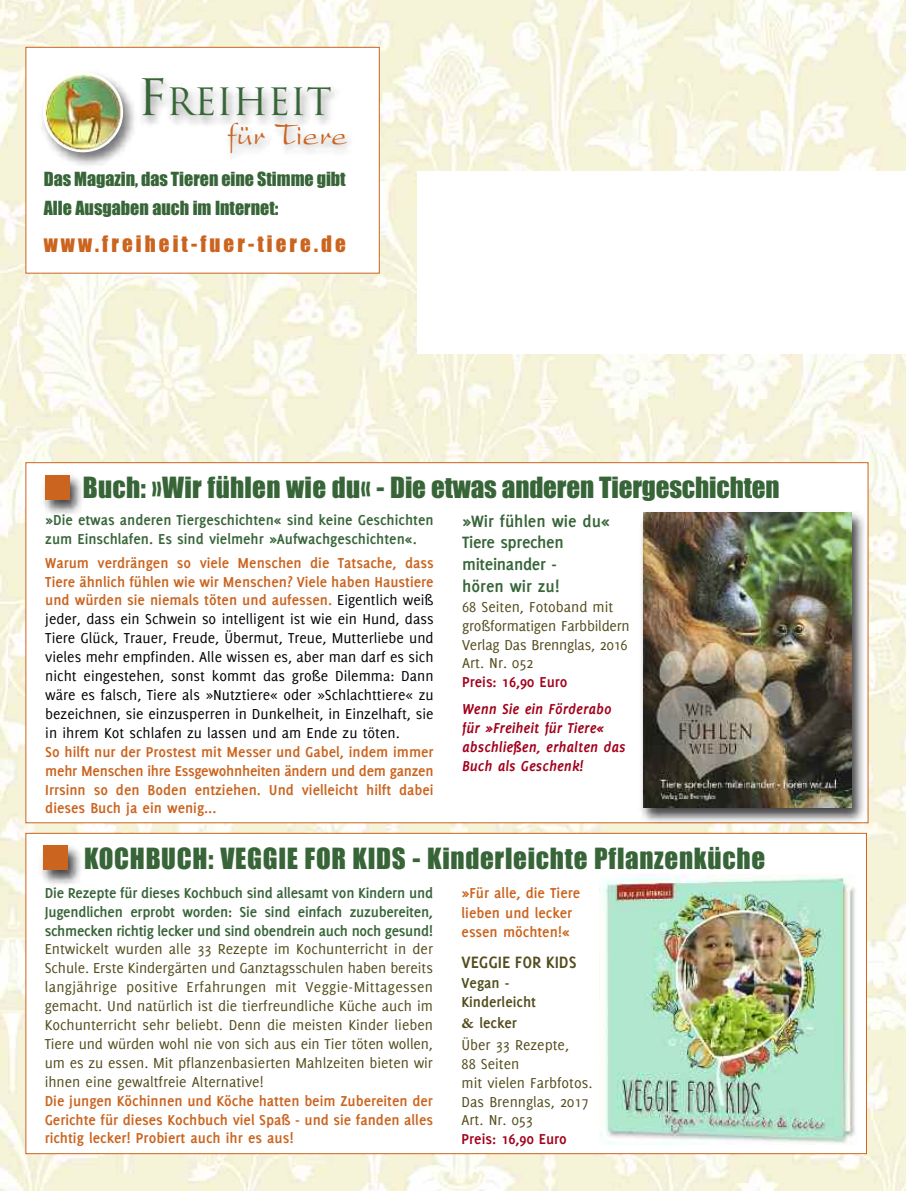
<style>
.page{position:relative;width:906px;height:1191px;background:#fff}
.page>*{position:absolute;margin:0;border:0;box-sizing:border-box;transform-origin:0 0}
.t1{font:36.75px "Trajan";color:#376538}
.t2{font:32.25px "President";color:#cb641f}
.t3{font:27px "Impact";letter-spacing:-.005em;color:#376538}
.t4{font:27px "Impact";letter-spacing:.02em;color:#376538}
.t5{font:21px "Impact";letter-spacing:.15em;color:#cb641f}
.t6{font:18px/28.5px "Impact";color:#376538}
.t7{font:700 18px/21.6px "Delicious";letter-spacing:-.02em;color:#376538}
.t8{font:700 18px "Delicious";color:#534c1c}
.t9{font:15.75px/18.9px "Delicious";color:#534c1c}
.t10{font:15.75px/18.9px "Delicious";color:#000006;text-align:justify}
.t11{font:700 15.75px/18.9px "Delicious";color:#cb641f;text-align:justify}
.t12{font:700 15.75px/18.9px "Delicious";color:#376538;text-align:justify}
.t13{font:italic 700 15.75px/18.9px "Delicious";color:#a2001b}
.t14{font:700 15.75px "Delicious";color:#a2001b}
.t15{font:700 15.75px/18.9px "Delicious";color:#534c1c}
.s1{font-size:48.9px}
.s2{font-weight:700;color:#cb641f}
.s3{font-family:"Garamond";font-weight:700}
.s4{font-weight:700}
</style>
<div class="page">
<img style="left:0;top:0;width:906px;height:1191px">
<div style="left:26px;top:48px;width:353px;height:225px;background:#fff"></div>
<div style="left:26px;top:47px;width:354px;height:226px;border:1px solid #cb641f"></div>
<img style="left:42px;top:113px;width:72px;height:52px">
<img style="left:43px;top:74px;width:66px;height:78px">
<img style="left:378px;top:110px;width:13px;height:85px">
<img style="left:109px;top:63px;width:272px;height:93px">
<div style="left:417px;top:171px;width:489px;height:182px;background:#fff"></div>
<div style="left:26px;top:463px;width:841px;height:359px;background:#fff"></div>
<div style="left:26px;top:833px;width:840px;height:320px;background:#fff"></div>
<img style="left:41px;top:846px;width:40px;height:39px">
<div style="left:43px;top:845px;width:25px;height:25px;background:#cb641f"></div>
<img style="left:600px;top:874px;width:255px;height:270px">
<img style="left:635px;top:506px;width:236px;height:336px">
<img style="left:643px;top:513px;width:209px;height:294px">
<img style="left:43px;top:475px;width:39px;height:40px">
<div style="left:45px;top:475px;width:25px;height:25px;background:#cb641f"></div>
<h1 class="t1" style="left:137px;top:81px;width:196px"><span class="s1">F</span>REIHEIT</h1>
<h2 class="t2" style="left:227px;top:124px;width:121px">für Tiere</h2>
<p class="t6" style="left:44px;top:166px;width:303px">Das Magazin, das Tieren eine Stimme gibt<br>Alle Ausgaben auch im Internet:</p>
<h3 class="t5" style="left:44px;top:232px;width:303px">www.freiheit-fuer-tiere.de</h3>
<h3 class="t3" style="left:83px;top:473px;width:698px">Buch: »Wir fühlen wie du« - Die etwas anderen Tiergeschichten</h3>
<p class="t12" style="left:45px;top:512px;width:390px">»Die etwas anderen Tiergeschichten« sind keine Geschichten zum Einschlafen. Es sind vielmehr »Aufwachgeschichten«.</p>
<p class="t10" style="left:45px;top:554px;width:390px"><span class="s2">Warum verdrängen so viele Menschen die Tatsache, dass Tiere ähnlich fühlen wie wir Menschen? Viele haben Haustiere und würden sie niemals töten und aufessen.</span> Eigentlich weiß jeder, dass ein Schwein so intelligent ist wie ein Hund, dass Tiere Glück, Trauer, Freude, Übermut, Treue, Mutterliebe und vieles mehr empfinden. Alle wissen es, aber man darf es sich nicht eingestehen, sonst kommt das große Dilemma: Dann wäre es falsch, Tiere als »Nutztiere« oder »Schlachttiere« zu bezeichnen, sie einzusperren in Dunkelheit, in Einzelhaft, sie in ihrem Kot schlafen zu lassen und am Ende zu töten.</p>
<p class="t11" style="left:45px;top:743px;width:390px">So hilft nur der Prostest mit Messer und Gabel, indem immer mehr Menschen ihre Essgewohnheiten ändern und dem ganzen Irrsinn so den Boden entziehen. Und vielleicht hilft dabei dieses Buch ja ein wenig...</p>
<p class="t7" style="left:462px;top:511px;width:149px">»Wir fühlen wie du«<br>Tiere sprechen miteinander -<br>hören wir zu!</p>
<p class="t9" style="left:462px;top:598px;width:169px">68 Seiten, Fotoband mit großformatigen Farbbildern<br>Verlag Das Brennglas, 2016<br>Art. Nr. 052</p>
<p class="t14" style="left:462px;top:676px;width:107px">Preis: 16,90 Euro</p>
<p class="t13" style="left:462px;top:700px;width:165px">Wenn Sie ein Förderabo für »Freiheit für Tiere« abschließen, erhalten das<br>Buch als Geschenk!</p>
<h3 class="t4" style="left:84px;top:844px;width:682px">KOCHBUCH: VEGGIE FOR KIDS - Kinderleichte Pflanzenküche</h3>
<p class="t12" style="left:45px;top:884px;width:390px">Die Rezepte für dieses Kochbuch sind allesamt von Kindern und Jugendlichen erprobt worden: Sie sind einfach zuzubereiten, schmecken richtig lecker und sind obendrein auch noch gesund!</p>
<p class="t9" style="left:45px;top:941px;width:390px;text-align:justify">Entwickelt wurden alle 33 Rezepte im Kochunterricht in der Schule. Erste Kindergärten und Ganztagsschulen haben bereits langjährige positive Erfahrungen mit Veggie-Mittagessen gemacht. Und natürlich ist die tierfreundliche Küche auch im Kochunterricht sehr beliebt. Denn die meisten Kinder lieben Tiere und würden wohl nie von sich aus ein Tier töten wollen, um es zu essen. Mit pflanzenbasierten Mahlzeiten bieten wir ihnen eine gewaltfreie Alternative!</p>
<p class="t11" style="left:45px;top:1092px;width:390px">Die jungen Köchinnen und Köche hatten beim Zubereiten der Gerichte für dieses Kochbuch viel Spaß - und sie fanden alles richtig lecker! Probiert auch ihr es aus!</p>
<p class="t11" style="left:461px;top:884px;width:120px;line-height:19.5px;text-align:left">»Für alle, die Tiere lieben und lecker essen möchten!«</p>
<p class="t8" style="left:461px;top:956px;width:117px">VEGGIE FOR KIDS</p>
<p class="t15" style="left:461px;top:975px;width:76px">Vegan -<br>Kinderleicht</p>
<p class="t9" style="left:461px;top:1012px;width:109px;line-height:21.9px"><span class="s3">&amp;</span> <span class="s4">lecker<br></span>Über 33 Rezepte,</p>
<p class="t9" style="left:461px;top:1055px;width:132px">88 Seiten<br>mit vielen Farbfotos.<br>Das Brennglas, 2017<br>Art. Nr. 053</p>
<p class="t14" style="left:461px;top:1133px;width:107px">Preis: 16,90 Euro</p>
</div>
